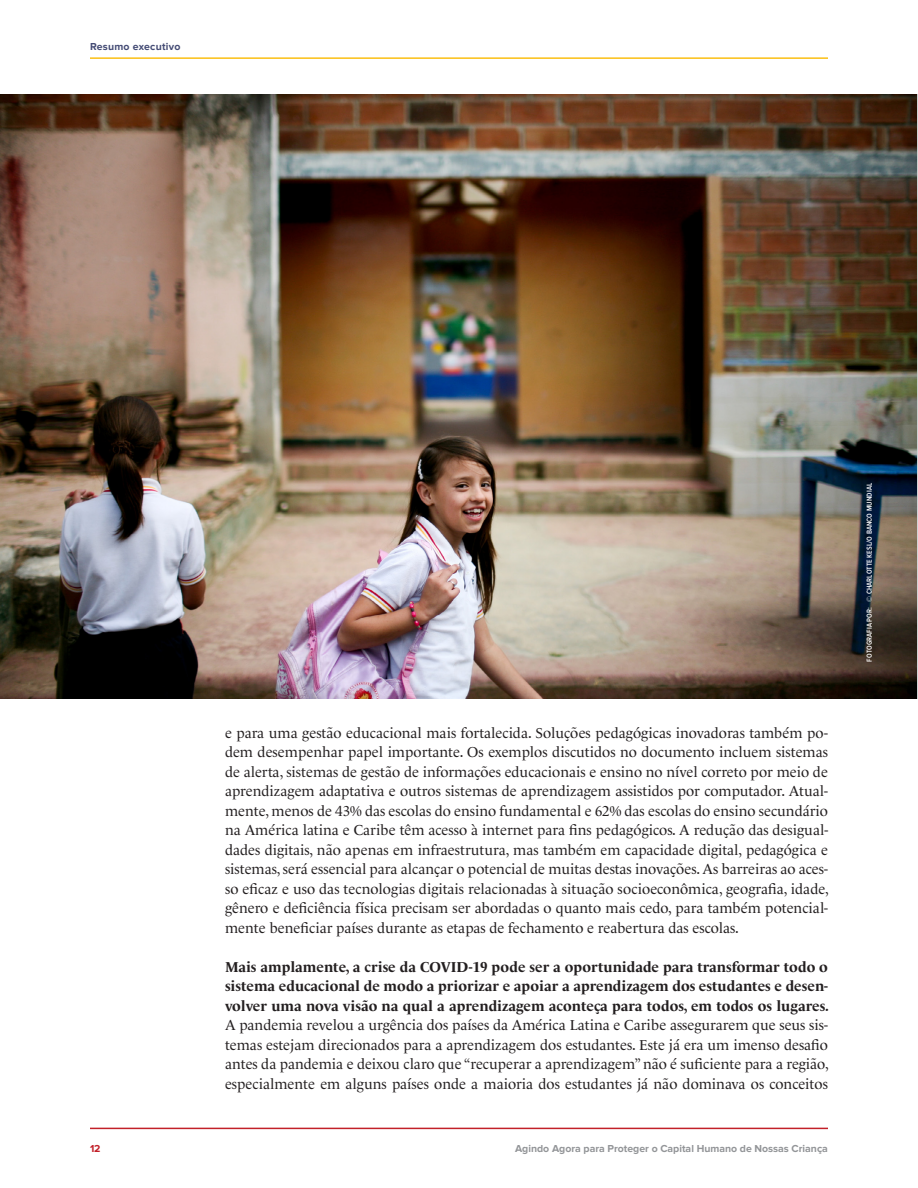
<style>
.page{position:relative;width:918px;height:1188px;background:#fff}
.page>*{position:absolute;margin:0;border:0;box-sizing:border-box;transform-origin:0 0}
.t1{font:14.7px/19.5px "Le Monde Livre Std";color:#231f20;text-align:justify}
.t2{font:700 14.7px/19.5px "Le Monde Livre Std";color:#231f20;text-align:justify}
.t3{font:700 10.5px "Proxima Nova";color:#939598}
.t4{font:700 10.5px "Proxima Nova";letter-spacing:.025em;color:#454c75}
.t5{font:700 10.5px "Proxima Nova";color:#c22029}
.t6{font:600 7.5px "Proxima Nova Cond";letter-spacing:.01em;color:#fff}
</style>
<div class="page">
<hr style="left:90px;top:1128px;width:738px;height:1px;background:#c22029">
<hr style="left:90px;top:57px;width:738px;height:2px;background:#fbbf13">
<img style="left:0;top:94px;width:916px;height:605px">
<p class="t4" style="left:90px;top:40px;width:92px">Resumo executivo</p>
<p class="t1" style="left:225px;top:723px;width:605px">e para uma gestão educacional mais fortalecida. Soluções pedagógicas inovadoras também po&shy;dem desempenhar papel importante. Os exemplos discutidos no documento incluem sistemas de alerta, sistemas de gestão de informações educacionais e ensino no nível correto por meio de aprendizagem adaptativa e outros sistemas de aprendizagem assistidos por computador. Atual&shy;mente, menos de 43% das escolas do ensino fundamental e 62% das escolas do ensino secundário na América latina e Caribe têm acesso à internet para fins pedagógicos. A redução das desigual&shy;dades digitais, não apenas em infraestrutura, mas também em capacidade digital, pedagógica e sistemas, será essencial para alcançar o potencial de muitas destas inovações. As barreiras ao aces&shy;so eficaz e uso das tecnologias digitais relacionadas à situação socioeconômica, geografia, idade, gênero e deficiência física precisam ser abordadas o quanto mais cedo, para também potencial&shy;mente beneficiar países durante as etapas de fechamento e reabertura das escolas.</p>
<p class="t2" style="left:225px;top:957px;width:605px">Mais amplamente, a crise da COVID-19 pode ser a oportunidade para transformar todo o sistema educacional de modo a priorizar e apoiar a aprendizagem dos estudantes e desen&shy;volver uma nova visão na qual a aprendizagem aconteça para todos, em todos os lugares.</p>
<p class="t1" style="left:225px;top:1016px;width:605px">A pandemia revelou a urgência dos países da América Latina e Caribe assegurarem que seus sis&shy;temas estejam direcionados para a aprendizagem dos estudantes. Este já era um imenso desafio antes da pandemia e deixou claro que “recuperar a aprendizagem” não é suficiente para a região, especialmente em alguns países onde a maioria dos estudantes já não dominava os conceitos</p>
<p class="t5" style="left:90px;top:1142px;width:12px">12</p>
<p class="t3" style="left:515px;top:1142px;width:314px">Agindo Agora para Proteger o Capital Humano de Nossas Criança</p>
<p class="t6" style="left:864px;top:662px;width:180px;rotate:-90deg">FOTOGRAFIA POR: © CHARLOTTE KESL/O BANCO MUNDIAL</p>
</div>
